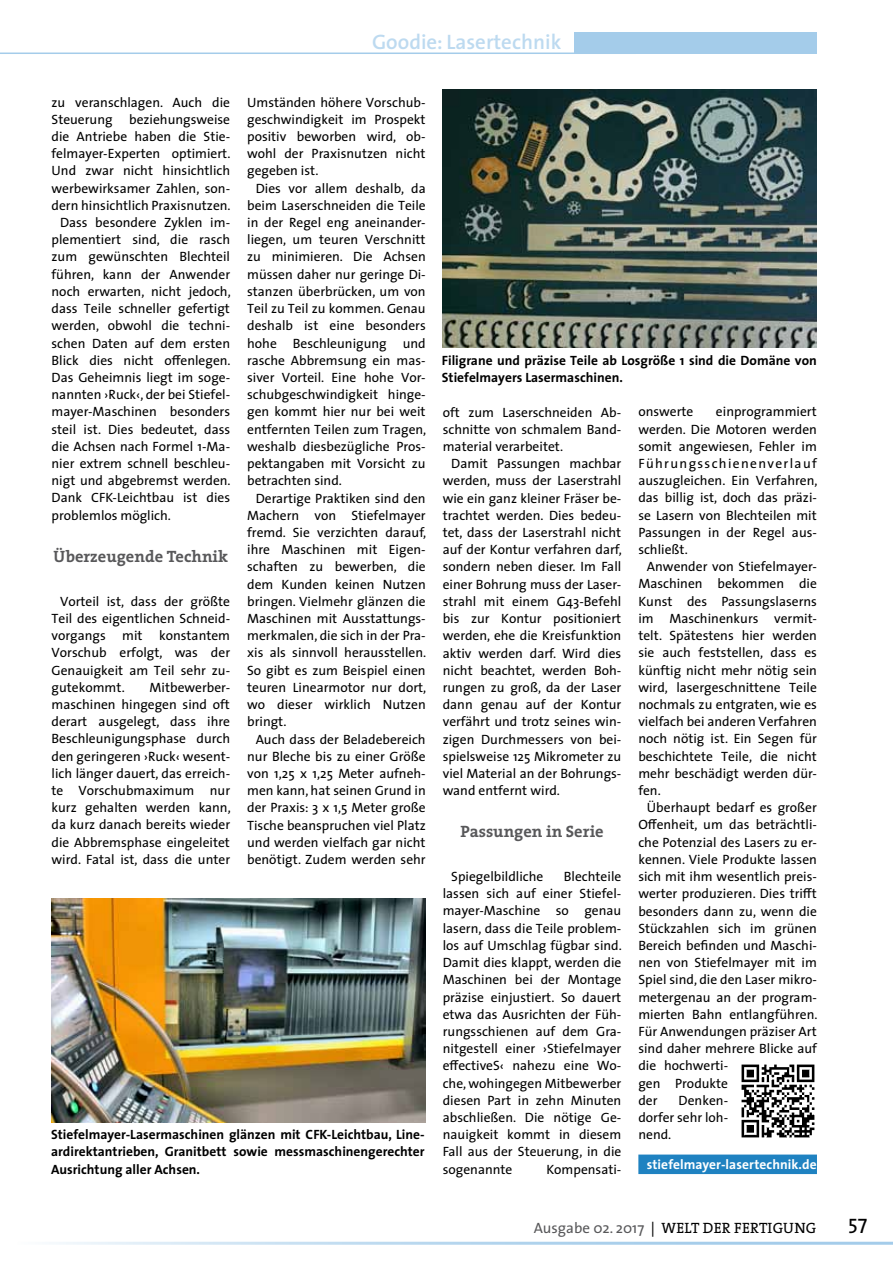
<style>
.page{position:relative;width:893px;height:1263px;background:#fff}
.page>*{position:absolute;margin:0;border:0;box-sizing:border-box;transform-origin:0 0}
.t1{font:600 21px "The Sans";color:#bddaf0}
.t2{font:21px "The Sans Regular Caps";color:#000}
.t3{font:700 16.5px "The Serif";color:#58585a}
.t4{font:15px "The Serif";letter-spacing:.015em;color:#000}
.t5{font:13.5px/17.2px "The Sans";color:#000;text-align:justify}
.t6{font:700 13.5px/17.2px "The Sans";color:#000}
.t7{font:700 13.5px "The Sans";letter-spacing:.005em;color:#fff}
.s1{font-family:"The Sans";color:#58585a}
.s2{font-family:"The Sans"}
</style>
<div class="page">
<div style="left:574px;top:33px;width:242px;height:21px;background:#a4ccea"></div>
<hr style="left:0;top:53px;width:636px;height:1px;background:#a4ccea">
<hr style="left:17px;top:1242px;width:876px;height:3px;background:#a4ccea">
<div style="left:638px;top:1154px;width:179px;height:20px;background:#1f82c1"></div>
<img style="left:741px;top:1064px;width:74px;height:74px">
<img style="left:442px;top:89px;width:374px;height:258px">
<img style="left:52px;top:898px;width:374px;height:224px">
<h1 class="t1" style="left:372px;top:24px;width:191px">Goodie: Lasertechnik</h1>
<p class="t5" style="left:52px;top:93px;width:180px">zu veranschlagen. Auch die</p>
<p class="t5" style="left:52px;top:110px;width:180px">Steuerung beziehungsweise</p>
<p class="t5" style="left:52px;top:127px;width:180px">die Antriebe haben die Stie-</p>
<p class="t5" style="left:52px;top:145px;width:181px">felmayer-Experten optimiert.</p>
<p class="t5" style="left:52px;top:162px;width:180px">Und zwar nicht hinsichtlich</p>
<p class="t5" style="left:52px;top:179px;width:180px">werbewirksamer Zahlen, son-</p>
<p class="t5" style="left:52px;top:196px;width:181px">dern hinsichtlich Praxisnutzen.</p>
<p class="t5" style="left:60px;top:213px;width:172px">Dass besondere Zyklen im-</p>
<p class="t5" style="left:52px;top:231px;width:180px">plementiert sind, die rasch</p>
<p class="t5" style="left:52px;top:248px;width:180px">zum gewünschten Blechteil</p>
<p class="t5" style="left:52px;top:265px;width:180px">führen, kann der Anwender</p>
<p class="t5" style="left:52px;top:282px;width:181px">noch erwarten, nicht jedoch,</p>
<p class="t5" style="left:52px;top:299px;width:180px">dass Teile schneller gefertigt</p>
<p class="t5" style="left:52px;top:317px;width:180px">werden, obwohl die techni-</p>
<p class="t5" style="left:52px;top:334px;width:180px">schen Daten auf dem ersten</p>
<p class="t5" style="left:52px;top:351px;width:181px">Blick dies nicht offenlegen.</p>
<p class="t5" style="left:52px;top:368px;width:180px">Das Geheimnis liegt im soge-</p>
<p class="t5" style="left:52px;top:386px;width:180px">nannten ›Ruck‹, der bei Stiefel-</p>
<p class="t5" style="left:52px;top:403px;width:180px">mayer-Maschinen besonders</p>
<p class="t5" style="left:52px;top:420px;width:180px">steil ist. Dies bedeutet, dass</p>
<p class="t5" style="left:52px;top:437px;width:180px">die Achsen nach Formel 1-Ma-</p>
<p class="t5" style="left:52px;top:454px;width:180px">nier extrem schnell beschleu-</p>
<p class="t5" style="left:52px;top:472px;width:181px">nigt und abgebremst werden.</p>
<p class="t5" style="left:52px;top:489px;width:180px">Dank CFK-Leichtbau ist dies</p>
<p class="t5" style="left:52px;top:506px;width:121px">problemlos möglich.</p>
<p class="t3" style="left:54px;top:542px;width:176px">Überzeugende Technik</p>
<p class="t5" style="left:52px;top:592px;width:180px;text-indent:9px">Vorteil ist, dass der größte Teil des eigentlichen Schneid&shy;vorgangs mit konstantem Vorschub erfolgt, was der Genauigkeit am Teil sehr zu&shy;gutekommt.</p>
<p class="t5" style="left:52px;top:678px;width:181px;text-indent:98px">Mitbewerber&shy;maschinen hingegen sind oft derart ausgelegt, dass ihre Beschleunigungsphase durch den geringeren ›Ruck‹ wesent&shy;lich länger dauert, das erreich&shy;te Vorschubmaximum nur kurz gehalten werden kann, da kurz danach bereits wieder die Abbremsphase eingeleitet wird. Fatal ist, dass die unter</p>
<p class="t5" style="left:247px;top:93px;width:180px">Umständen höhere Vorschub&shy;geschwindigkeit im Prospekt positiv beworben wird, ob&shy;wohl der Praxisnutzen nicht gegeben ist.</p>
<p class="t5" style="left:247px;top:179px;width:181px;text-indent:9px">Dies vor allem deshalb, da beim Laserschneiden die Teile in der Regel eng aneinander&shy;liegen, um teuren Verschnitt zu minimieren. Die Achsen müssen daher nur geringe Di&shy;stanzen überbrücken, um von Teil zu Teil zu kommen. Genau deshalb ist eine besonders hohe Beschleunigung und rasche Abbremsung ein mas&shy;siver Vorteil. Eine hohe Vor&shy;schubgeschwindigkeit hinge&shy;gen kommt hier nur bei weit entfernten Teilen zum Tragen, weshalb diesbezügliche Pros&shy;pektangaben mit Vorsicht zu betrachten sind.</p>
<p class="t5" style="left:247px;top:489px;width:181px;text-indent:9px">Derartige Praktiken sind den Machern von Stiefelmayer fremd. Sie verzichten darauf, ihre Maschinen mit Eigen&shy;schaften zu bewerben, die dem Kunden keinen Nutzen bringen. Vielmehr glänzen die Maschinen mit Ausstattungs&shy;merkmalen, die sich in der Pra&shy;xis als sinnvoll herausstellen.<br>So gibt es zum Beispiel einen teuren Linearmotor nur dort, wo dieser wirklich Nutzen bringt.</p>
<p class="t5" style="left:247px;top:730px;width:180px;text-indent:9px">Auch dass der Beladebereich nur Bleche bis zu einer Größe von 1,25 x 1,25 Meter aufneh&shy;men kann, hat seinen Grund in der Praxis: 3 x 1,5 Meter große Tische beanspruchen viel Platz und werden vielfach gar nicht benötigt. Zudem werden sehr</p>
<p class="t6" style="left:51px;top:1126px;width:375px;text-align:justify">Stiefelmayer-Lasermaschinen glänzen mit CFK-Leichtbau, Line&shy;ardirektantrieben, Granitbett sowie messmaschinengerechter Ausrichtung aller Achsen.</p>
<p class="t6" style="left:442px;top:351px;width:377px">Filigrane und präzise Teile ab Losgröße 1 sind die Domäne von<br>Stiefelmayers Lasermaschinen.</p>
<p class="t5" style="left:443px;top:403px;width:180px">oft zum Laserschneiden Ab&shy;schnitte von schmalem Band&shy;material verarbeitet.</p>
<p class="t5" style="left:443px;top:454px;width:181px;text-indent:9px">Damit Passungen machbar werden, muss der Laserstrahl wie ein ganz kleiner Fräser be&shy;trachtet werden. Dies bedeu&shy;tet, dass der Laserstrahl nicht auf der Kontur verfahren darf, sondern neben dieser. Im Fall einer Bohrung muss der Laser&shy;strahl mit einem G43-Befehl bis zur Kontur positioniert werden, ehe die Kreisfunktion aktiv werden darf. Wird dies nicht beachtet, werden Boh&shy;rungen zu groß, da der Laser dann genau auf der Kontur verfährt und trotz seines win&shy;zigen Durchmessers von bei&shy;spielsweise 125 Mikrometer zu viel Material an der Bohrungs&shy;wand entfernt wird.</p>
<p class="t3" style="left:460px;top:817px;width:145px">Passungen in Serie</p>
<p class="t5" style="left:451px;top:867px;width:94px">Spiegelbildliche</p>
<p class="t5" style="left:443px;top:867px;width:181px;text-indent:121px">Blechteile lassen sich auf einer Stiefel&shy;mayer-Maschine so genau lasern, dass die Teile problem&shy;los auf Umschlag fügbar sind.<br>Damit dies klappt, werden die Maschinen bei der Montage präzise einjustiert. So dauert etwa das Ausrichten der Füh&shy;rungsschienen auf dem Gra&shy;nitgestell einer ›Stiefelmayer effectiveS‹ nahezu eine Wo&shy;che, wohingegen Mitbewerber diesen Part in zehn Minuten abschließen. Die nötige Ge&shy;nauigkeit kommt in diesem Fall aus der Steuerung, in die sogenannte</p>
<p class="t5" style="left:546px;top:1160px;width:77px">Kompensati-</p>
<p class="t5" style="left:638px;top:403px;width:181px;text-indent:78px">einprogrammiert werden. Die Motoren werden somit angewiesen, Fehler im Führungsschienenverlauf auszugleichen. Ein Verfahren, das billig ist, doch das präzi&shy;se Lasern von Blechteilen mit Passungen in der Regel aus&shy;schließt.</p>
<p class="t5" style="left:638px;top:558px;width:180px;text-indent:9px">Anwender von Stiefelmayer-Maschinen bekommen die Kunst des Passungslaserns im Maschinenkurs vermit&shy;telt. Spätestens hier werden sie auch feststellen, dass es künftig nicht mehr nötig sein wird, lasergeschnittene Teile nochmals zu entgraten, wie es vielfach bei anderen Verfahren noch nötig ist. Ein Segen für beschichtete Teile, die nicht mehr beschädigt werden dür&shy;fen.</p>
<p class="t5" style="left:638px;top:799px;width:181px;text-align:left;text-indent:9px">Überhaupt bedarf es großer<br>Offenheit, um das beträchtli&shy;che Potenzial des Lasers zu er&shy;kennen. Viele Produkte lassen sich mit ihm wesentlich preis&shy;werter produzieren. Dies trifft besonders dann zu, wenn die<br>Stückzahlen sich im grünen<br>Bereich befinden und Maschi&shy;nen von Stiefelmayer mit im<br>Spiel sind, die den Laser mikro&shy;metergenau an der program&shy;mierten Bahn entlangführen.<br>Für Anwendungen präziser Art sind daher mehrere Blicke auf die hochwerti-<br>gen Produkte<br>der</p>
<p class="t5" style="left:638px;top:403px;width:57px">onswerte</p>
<p class="t5" style="left:638px;top:1091px;width:91px;text-indent:40px">Denken&shy;dorfer sehr loh&shy;nend.</p>
<p class="t7" style="left:647px;top:1153px;width:171px">stiefelmayer-lasertechnik.de</p>
<p class="t4" style="left:534px;top:1216px;width:284px"><span class="s1">Ausgabe 02. 2017</span> <span class="s2">|</span> WELT DER FERTIGUNG</p>
<h1 class="t2" style="left:848px;top:1214px;width:21px">57</h1>
</div>
